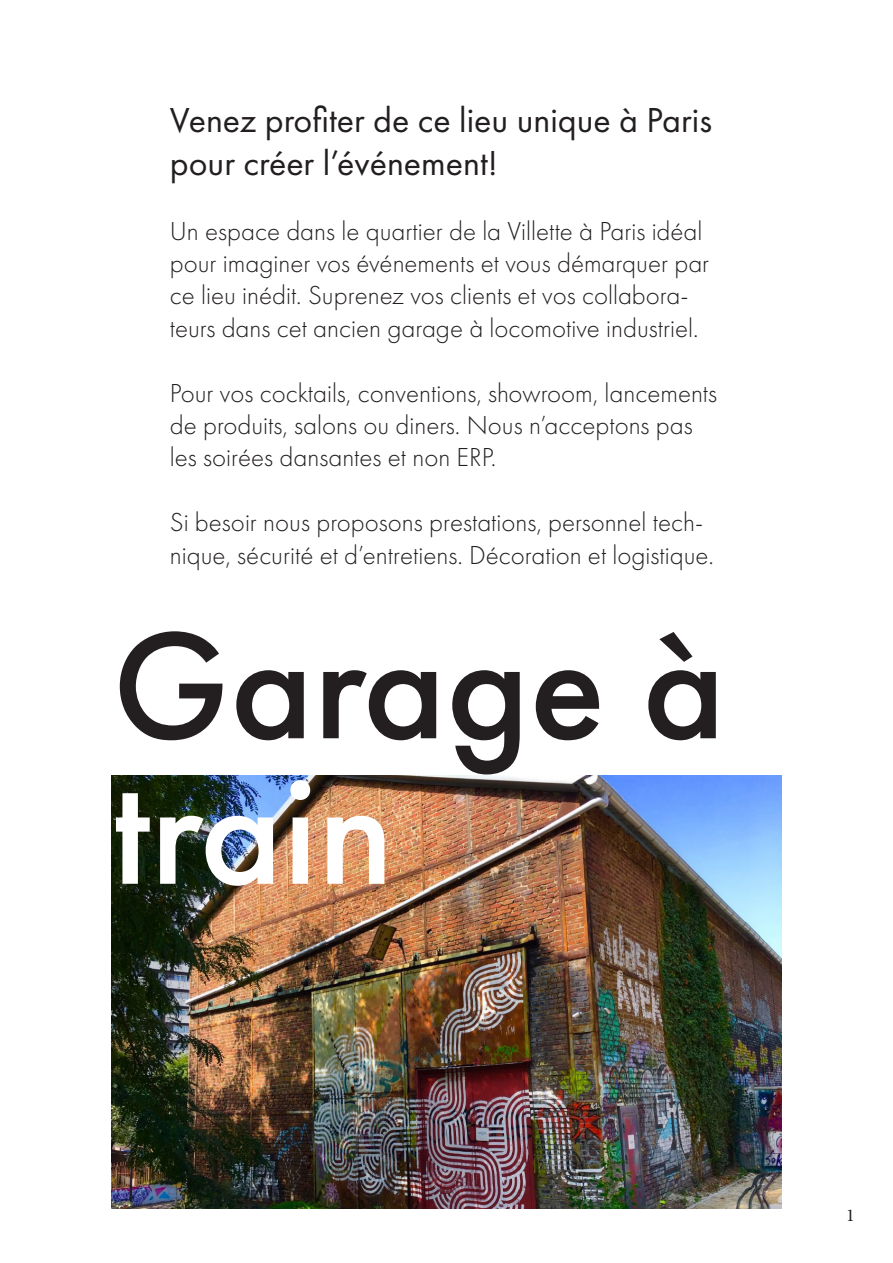
<style>
.page{position:relative;width:893px;height:1263px;background:#fff}
.page>*{position:absolute;margin:0;border:0;box-sizing:border-box;transform-origin:0 0}
.t1{font:500 157.5px/145.5px "Futura PT";color:#231f20}
.t2{font:36px/43.2px "Futura PT";color:#231f20}
.t3{font:300 27px/32.4px "Futura PT";color:#231f20}
.t4{font:18px "Minion Pro";color:#231f20}
.s1{color:#fff}
</style>
<div class="page">
<img style="left:112px;top:775px;width:669px;height:433px">
<p class="t2" style="left:170px;top:98px;width:544px">Venez profiter de ce lieu unique à Paris pour créer l’événement!</p>
<p class="t3" style="left:170px;top:215px;width:541px">Un espace dans le quartier de la Villette à Paris idéal pour imaginer vos événements et vous démarquer par ce lieu inédit. Suprenez vos clients et vos collabora&shy;teurs dans cet ancien garage à locomotive industriel.</p>
<p class="t3" style="left:170px;top:377px;width:549px">Pour vos cocktails, conventions, showroom, lancements de produits, salons ou diners. Nous n’acceptons pas les soirées dansantes et non ERP.</p>
<p class="t3" style="left:170px;top:506px;width:546px">Si besoir nous proposons prestations, personnel tech&shy;nique, sécurité et d’entretiens. Décoration et logistique.</p>
<p class="t1" style="left:112px;top:613px;width:615px">Garage à <span class="s1">train</span></p>
<p class="t4" style="left:846px;top:1203px;width:10px">1</p>
</div>
